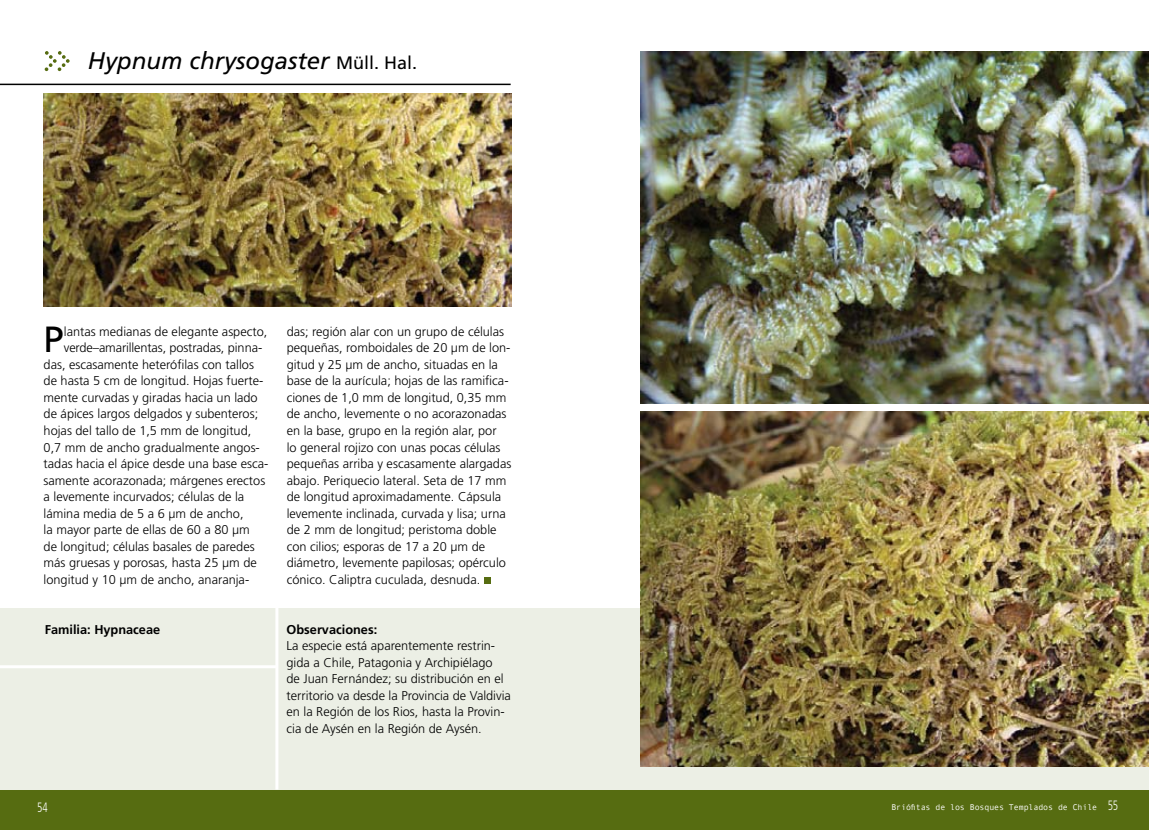
<style>
.page{position:relative;width:1149px;height:830px;background:#fff}
.page>*{position:absolute;margin:0;border:0;box-sizing:border-box;transform-origin:0 0}
.t1{font:36.45px "Frutiger LT Std";color:#000}
.t2{font:italic 24px "Frutiger LT Std";color:#000}
.t3{font:300 condensed 13.5px "Frutiger LT Std";color:#fff;scale:.81 1}
.t4{font:300 12.75px/16.5px "Frutiger LT Std";color:#000}
.t5{font:700 12.75px "Frutiger LT Std";color:#000}
.t6{font:8.25px "Andale Mono";letter-spacing:-.01em;color:#fff}
.s1{font-style:normal;font-size:18px}
</style>
<div class="page">
<div style="left:0;top:608px;width:1148px;height:181px;background:#ecefe5"></div>
<hr style="left:275px;top:603px;width:3px;height:186px;background:#fff">
<div style="left:0;top:789px;width:1148px;height:40px;background:#566c11"></div>
<img style="left:44px;top:94px;width:467px;height:212px">
<div style="left:483px;top:576px;width:7px;height:7px;background:#566c11"></div>
<hr style="left:0;top:665px;width:276px;height:3px;background:#fff">
<img style="left:640px;top:51px;width:508px;height:352px">
<img style="left:640px;top:411px;width:508px;height:354px">
<hr style="left:0;top:84px;width:510px;height:1px;background:#000">
<svg style="left:45px;top:51px;width:25px;height:20px"></svg>
<h2 class="t2" style="left:88px;top:47px;width:331px">Hypnum chrysogaster <span class="s1">Müll. Hal.</span></h2>
<h1 class="t1" style="left:44px;top:318px;width:22px">P</h1>
<p class="t4" style="left:64px;top:323px;width:205px">lantas medianas de elegante aspecto,</p>
<p class="t4" style="left:64px;top:340px;width:200px">verde–amarillentas, postradas, pinna-</p>
<p class="t4" style="left:44px;top:356px;width:212px">das, escasamente heterófilas con tallos</p>
<p class="t4" style="left:44px;top:373px;width:221px">de hasta 5 cm de longitud. Hojas fuerte-</p>
<p class="t4" style="left:44px;top:389px;width:215px">mente curvadas y giradas hacia un lado</p>
<p class="t4" style="left:44px;top:406px;width:216px">de ápices largos delgados y subenteros;</p>
<p class="t4" style="left:44px;top:422px;width:209px">hojas del tallo de 1,5 mm de longitud,</p>
<p class="t4" style="left:44px;top:439px;width:218px">0,7 mm de ancho gradualmente angos-</p>
<p class="t4" style="left:44px;top:455px;width:226px">tadas hacia el ápice desde una base esca-</p>
<p class="t4" style="left:44px;top:472px;width:223px">samente acorazonada; márgenes erectos</p>
<p class="t4" style="left:44px;top:488px;width:202px">a levemente incurvados; células de la</p>
<p class="t4" style="left:44px;top:505px;width:201px">lámina media de 5 a 6 µm de ancho,</p>
<p class="t4" style="left:44px;top:521px;width:208px">la mayor parte de ellas de 60 a 80 µm</p>
<p class="t4" style="left:44px;top:538px;width:212px">de longitud; células basales de paredes</p>
<p class="t4" style="left:44px;top:554px;width:215px">más gruesas y porosas, hasta 25 µm de</p>
<p class="t4" style="left:44px;top:571px;width:207px">longitud y 10 µm de ancho, anaranja-</p>
<p class="t5" style="left:45px;top:621px;width:117px">Familia: Hypnaceae</p>
<p class="t4" style="left:286px;top:323px;width:226px">das; región alar con un grupo de células pequeñas, romboidales de 20 µm de lon&shy;gitud y 25 µm de ancho, situadas en la base de la aurícula; hojas de las ramifica&shy;ciones de 1,0 mm de longitud, 0,35 mm de ancho, levemente o no acorazonadas en la base, grupo en la región alar, por<br>lo general rojizo con unas pocas células pequeñas arriba y escasamente alargadas abajo. Periquecio lateral. Seta de 17 mm de longitud aproximadamente. Cápsula levemente inclinada, curvada y lisa; urna de 2 mm de longitud; peristoma doble con cilios; esporas de 17 a 20 µm de diámetro, levemente papilosas; opérculo cónico. Caliptra cuculada, desnuda.</p>
<p class="t5" style="left:286px;top:621px;width:92px">Observaciones:</p>
<p class="t4" style="left:286px;top:637px;width:226px">La especie está aparentemente restrin&shy;gida a Chile, Patagonia y Archipiélago<br>de Juan Fernández; su distribución en el territorio va desde la Provincia de Valdivia en la Región de los Rios, hasta la Provin&shy;cia de Aysén en la Región de Aysén.</p>
<p class="t3" style="left:37px;top:799px;width:15px">54</p>
<p class="t6" style="left:891px;top:801px;width:207px">Briófitas de los Bosques Templados de Chile</p>
<p class="t3" style="left:1107px;top:797px;width:7px">55</p>
</div>
